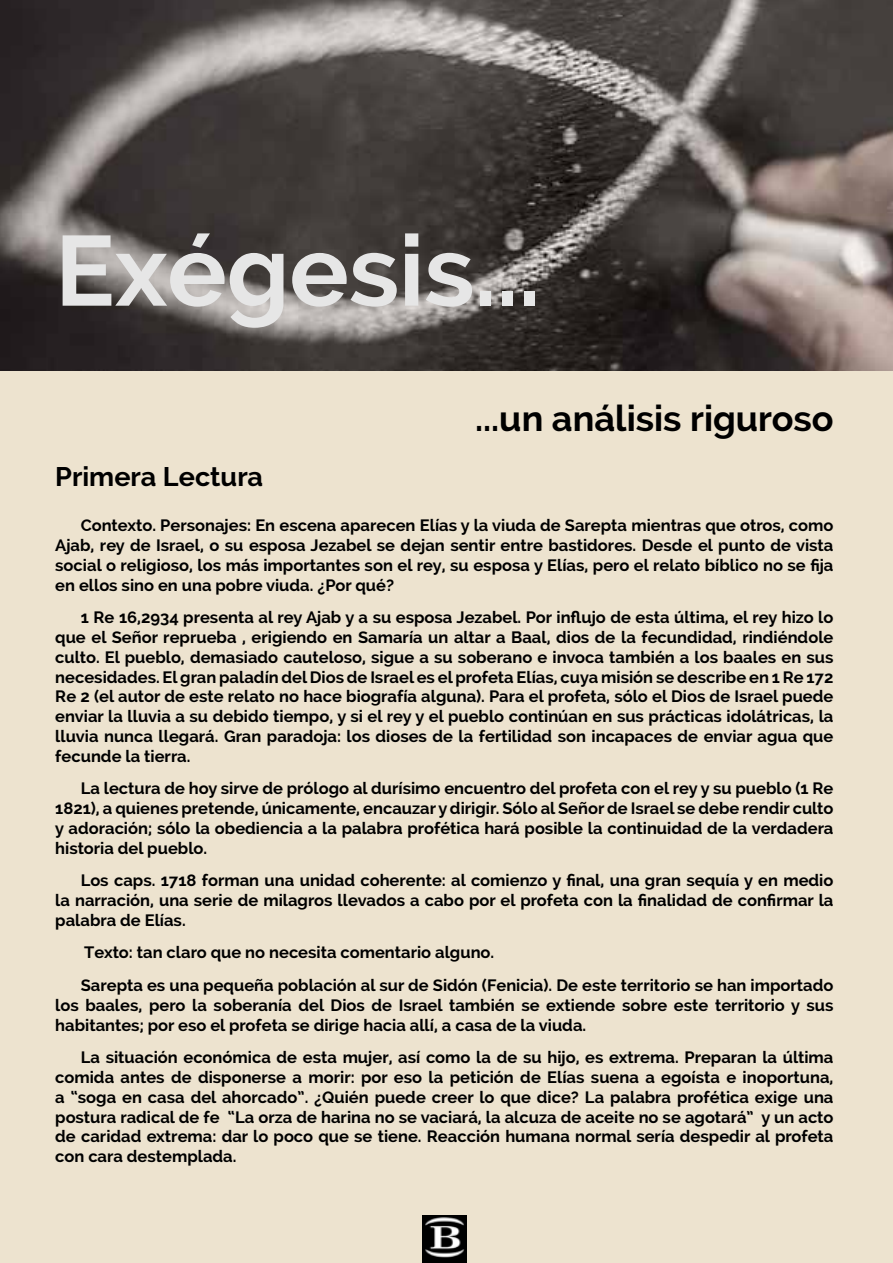
<style>
.page{position:relative;width:893px;height:1263px;background:#fff}
.page>*{position:absolute;margin:0;border:0;box-sizing:border-box;transform-origin:0 0}
.t1{font:700 99px "Raleway";color:#e6e6e6}
.t2{font:700 36px "Raleway";color:#000}
.t3{font:700 27px "Raleway";color:#000}
.t4{font:700 16.5px/19.8px "Raleway";color:#000;text-align:justify}
</style>
<div class="page">
<div style="left:0;top:315px;width:893px;height:948px;background:#ede3cf"></div>
<img style="left:0;top:0;width:893px;height:371px">
<img style="left:422px;top:1216px;width:44px;height:47px">
<h1 class="t1" style="left:55px;top:214px;width:487px">Exégesis...</h1>
<h2 class="t2" style="left:475px;top:398px;width:360px">...un análisis riguroso</h2>
<h3 class="t3" style="left:55px;top:461px;width:209px">Primera Lectura</h3>
<p class="t4" style="left:55px;top:515px;width:780px;text-indent:26px">Contexto. Personajes: En escena aparecen Elías y la viuda de Sarepta mientras que otros, como Ajab, rey de Israel, o su esposa Jezabel se dejan sentir entre bastidores. Desde el punto de vista social o religioso, los más importantes son el rey, su esposa y Elías, pero el relato bíblico no se fija en ellos sino en una pobre viuda. ¿Por qué?</p>
<p class="t4" style="left:55px;top:607px;width:780px;text-indent:26px">1 Re 16,2934 presenta al rey Ajab y a su esposa Jezabel. Por influjo de esta última, el rey hizo lo que el Señor reprueba , erigiendo en Samaría un altar a Baal, dios de la fecundidad, rindiéndole culto. El pueblo, demasiado cauteloso, sigue a su soberano e invoca también a los baales en sus necesidades. El gran paladín del Dios de Israel es el profeta Elías, cuya misión se describe en 1 Re 172<br>Re 2 (el autor de este relato no hace biografía alguna). Para el profeta, sólo el Dios de Israel puede enviar la lluvia a su debido tiempo, y si el rey y el pueblo continúan en sus prácticas idolátricas, la lluvia nunca llegará. Gran paradoja: los dioses de la fertilidad son incapaces de enviar agua que fecunde la tierra.</p>
<p class="t4" style="left:55px;top:779px;width:780px;text-indent:26px">La lectura de hoy sirve de prólogo al durísimo encuentro del profeta con el rey y su pueblo (1 Re 1821), a quienes pretende, únicamente, encauzar y dirigir. Sólo al Señor de Israel se debe rendir culto y adoración; sólo la obediencia a la palabra profética hará posible la continuidad de la verdadera historia del pueblo.</p>
<p class="t4" style="left:55px;top:871px;width:780px;text-indent:26px">Los caps. 1718 forman una unidad coherente: al comienzo y final, una gran sequía y en medio la narración, una serie de milagros llevados a cabo por el profeta con la finalidad de confirmar la palabra de Elías.</p>
<p class="t4" style="left:81px;top:936px;width:754px;line-height:32.5px">Texto: tan claro que no necesita comentario alguno.<br>Sarepta es una pequeña población al sur de Sidón (Fenicia). De este territorio se han importado</p>
<p class="t4" style="left:55px;top:995px;width:780px">los baales, pero la soberanía del Dios de Israel también se extiende sobre este territorio y sus habitantes; por eso el profeta se dirige hacia allí, a casa de la viuda.</p>
<p class="t4" style="left:55px;top:1047px;width:780px;text-indent:26px">La situación económica de esta mujer, así como la de su hijo, es extrema. Preparan la última comida antes de disponerse a morir: por eso la petición de Elías suena a egoísta e inoportuna, a “soga en casa del ahorcado”. ¿Quién puede creer lo que dice? La palabra profética exige una postura radical de fe “La orza de harina no se vaciará, la alcuza de aceite no se agotará” y un acto de caridad extrema: dar lo poco que se tiene. Reacción humana normal sería despedir al profeta con cara destemplada.</p>
</div>
